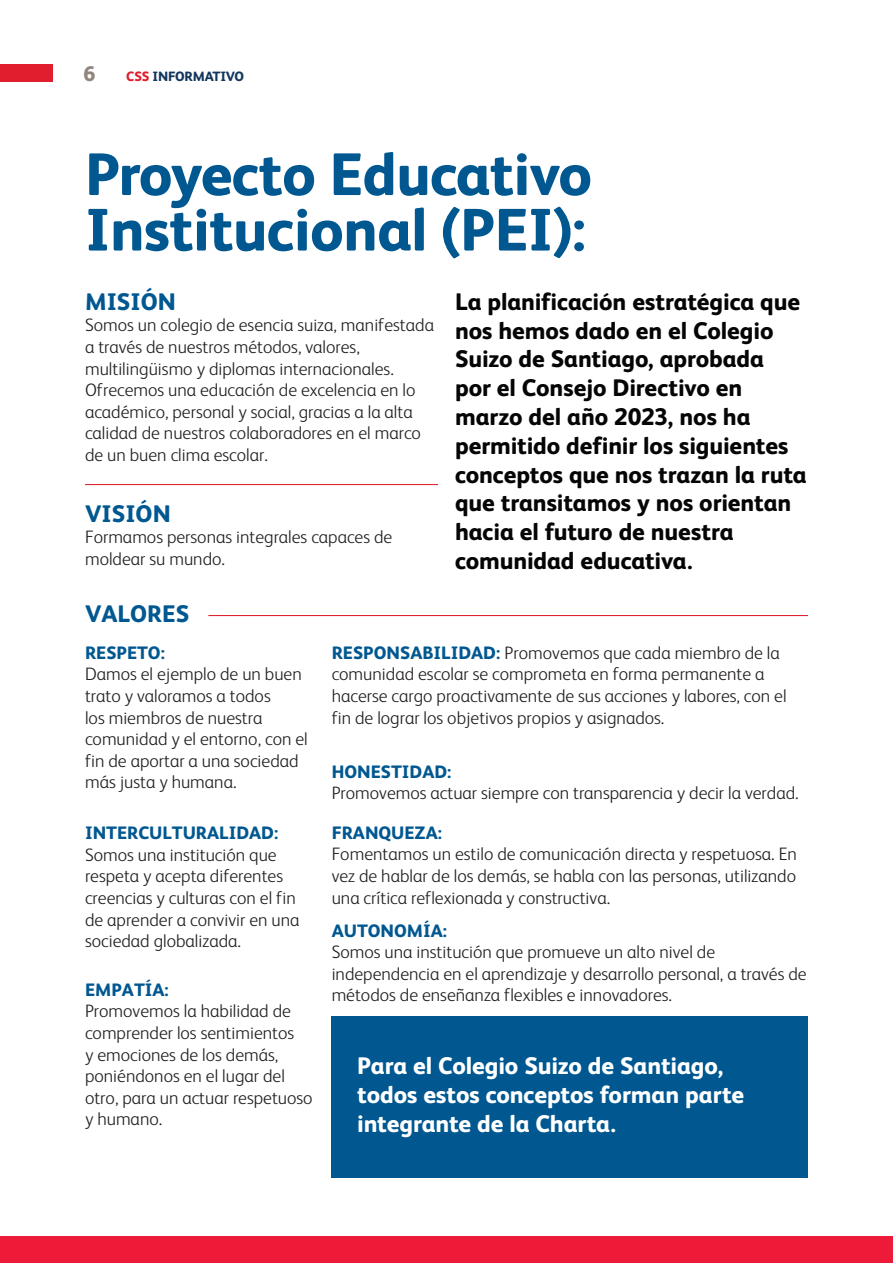
<style>
.page{position:relative;width:893px;height:1263px;background:#fff}
.page>*{position:absolute;margin:0;border:0;box-sizing:border-box;transform-origin:0 0}
.t1{font:800 60px/55.5px "FS Albert";letter-spacing:-.01em;color:#015891}
.t2{font:800 24px/28.8px "FS Albert";letter-spacing:-.005em;color:#040504}
.t3{font:800 24px/28.8px "FS Albert";letter-spacing:-.005em;color:#fff}
.t4{font:800 24px "FS Albert";color:#015891}
.t5{font:800 21px "FS Albert";color:#91857e}
.t6{font:300 18px/21.6px "FS Albert Pro";color:#231f20}
.t7{font:800 18px "FS Albert";color:#015891}
.t8{font:800 13.5px "FS Albert";letter-spacing:-.01em;color:#13365c}
.s1{color:#e01e2d}
.s2{font-family:"FS Albert";font-weight:800;color:#015891}
</style>
<div class="page">
<div style="left:0;top:64px;width:53px;height:18px;background:#e01e2d"></div>
<div style="left:0;top:1236px;width:893px;height:27px;background:#ed1a38"></div>
<div style="left:332px;top:1016px;width:476px;height:162px;background:#015891"></div>
<hr style="left:85px;top:484px;width:353px;height:1px;background:#e01e2d">
<hr style="left:208px;top:615px;width:600px;height:1px;background:#e01e2d">
<p class="t5" style="left:83px;top:61px;width:13px">6</p>
<p class="t8" style="left:126px;top:68px;width:119px"><span class="s1">CSS</span> INFORMATIVO</p>
<h1 class="t1" style="left:85px;top:146px;width:508px">Proyecto Educativo<br>Institucional (PEI):</h1>
<h2 class="t4" style="left:85px;top:287px;width:92px">MISIÓN</h2>
<p class="t6" style="left:85px;top:313px;width:350px">Somos un colegio de esencia suiza, manifestada a través de nuestros métodos, valores, multilingüismo y diplomas internacionales.<br>Ofrecemos una educación de excelencia en lo académico, personal y social, gracias a la alta calidad de nuestros colaboradores en el marco de un buen clima escolar.</p>
<h2 class="t4" style="left:85px;top:499px;width:87px">VISIÓN</h2>
<p class="t6" style="left:85px;top:525px;width:309px">Formamos personas integrales capaces de moldear su mundo.</p>
<p class="t2" style="left:455px;top:287px;width:353px">La planificación estratégica que nos hemos dado en el Colegio<br>Suizo de Santiago, aprobada<br>por el Consejo Directivo en marzo del año 2023, nos ha permitido definir los siguientes conceptos que nos trazan la ruta que transitamos y nos orientan hacia el futuro de nuestra comunidad educativa.</p>
<h2 class="t4" style="left:85px;top:600px;width:106px">VALORES</h2>
<p class="t7" style="left:85px;top:642px;width:81px">RESPETO:</p>
<p class="t6" style="left:85px;top:662px;width:224px">Damos el ejemplo de un buen trato y valoramos a todos<br>los miembros de nuestra comunidad y el entorno, con el fin de aportar a una sociedad más justa y humana.</p>
<p class="t7" style="left:85px;top:822px;width:195px">INTERCULTURALIDAD:</p>
<p class="t6" style="left:85px;top:843px;width:216px">Somos una institución que respeta y acepta diferentes creencias y culturas con el fin de aprender a convivir en una sociedad globalizada.</p>
<p class="t7" style="left:85px;top:979px;width:85px">EMPATÍA:</p>
<p class="t6" style="left:85px;top:999px;width:229px">Promovemos la habilidad de comprender los sentimientos<br>y emociones de los demás, poniéndonos en el lugar del otro, para un actuar respetuoso y humano.</p>
<p class="t6" style="left:332px;top:640px;width:456px"><span class="s2">RESPONSABILIDAD:</span> Promovemos que cada miembro de la comunidad escolar se comprometa en forma permanente a hacerse cargo proactivamente de sus acciones y labores, con el fin de lograr los objetivos propios y asignados.</p>
<p class="t7" style="left:332px;top:761px;width:121px">HONESTIDAD:</p>
<p class="t6" style="left:332px;top:781px;width:468px">Promovemos actuar siempre con transparencia y decir la verdad.</p>
<p class="t7" style="left:332px;top:822px;width:112px">FRANQUEZA:</p>
<p class="t6" style="left:332px;top:842px;width:467px;text-align:justify">Fomentamos un estilo de comunicación directa y respetuosa. En vez de hablar de los demás, se habla con las personas, utilizando una crítica reflexionada y constructiva.</p>
<p class="t7" style="left:332px;top:920px;width:117px">AUTONOMÍA:</p>
<p class="t6" style="left:332px;top:940px;width:476px">Somos una institución que promueve un alto nivel de independencia en el aprendizaje y desarrollo personal, a través de métodos de enseñanza flexibles e innovadores.</p>
<h2 class="t3" style="left:357px;top:1051px;width:388px">Para el Colegio Suizo de Santiago, todos estos conceptos forman parte integrante de la Charta.</h2>
</div>
